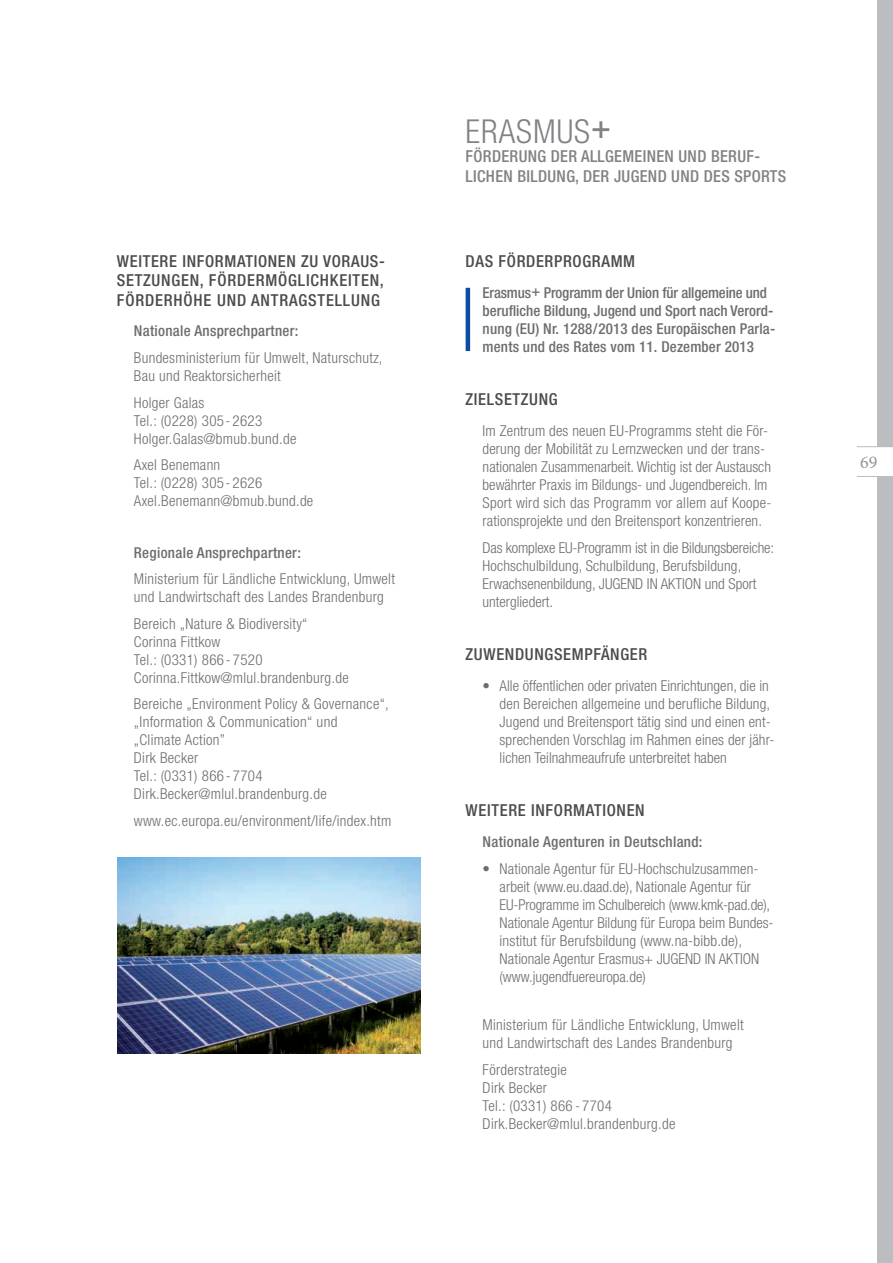
<style>
.page{position:relative;width:893px;height:1263px;background:#fff}
.page>*{position:absolute;margin:0;border:0;box-sizing:border-box;transform-origin:0 0}
.t1{font:300 condensed 33px "Helvetica Neue LT Std";color:#808285}
.t2{font:18px "Minion Pro";color:#939598}
.t3{font:500 condensed 16.5px/19.5px "Helvetica Neue LT Std";letter-spacing:.04em;color:#4b4c4d;text-align:justify}
.t4{font:500 condensed 16.5px/19.5px "Helvetica Neue LT Std";letter-spacing:.02em;color:#808285}
.t5{font:300 condensed 15px/18px "Helvetica Neue LT Std";letter-spacing:.01em;color:#6c6d70}
.t6{font:500 condensed 15px/18px "Helvetica Neue LT Std";letter-spacing:.01em;color:#6c6d70}
.s1{font-weight:500}
</style>
<div class="page">
<hr style="left:466px;top:288px;width:4px;height:63px;background:#0d4da1">
<img style="left:118px;top:858px;width:303px;height:195px">
<div style="left:877px;top:0;width:16px;height:1263px;background:#bcbdc0"></div>
<div style="left:856px;top:447px;width:37px;height:29px;background:#fff"></div>
<hr style="left:857px;top:446px;width:36px;height:1px;background:#bcbdc0">
<hr style="left:857px;top:476px;width:36px;height:1px;background:#bcbdc0">
<p class="t3" style="left:117px;top:251px;width:269px">Weitere Informationen zu Voraus&shy;setzungen, Fördermöglichkeiten, Förderhöhe und Antragstellung</p>
<p class="t6" style="left:134px;top:322px;width:166px">Nationale Ansprechpartner:</p>
<p class="t5" style="left:134px;top:349px;width:250px">Bundesministerium für Umwelt, Naturschutz,<br>Bau und Reaktorsicherheit</p>
<p class="t5" style="left:134px;top:393px;width:164px">Holger Galas<br>Tel. : (0228) 305 - 2623<br>Holger. Galas@bmub. bund.de</p>
<p class="t5" style="left:134px;top:456px;width:181px">Axel Benemann<br>Tel. : (0228) 305 - 2626<br>Axel. Benemann@bmub. bund.de</p>
<p class="t6" style="left:134px;top:543px;width:168px">Regionale Ansprechpartner:</p>
<p class="t5" style="left:134px;top:570px;width:263px">Ministerium für Ländliche Entwicklung, Umwelt und Landwirtschaft des Landes Brandenburg</p>
<p class="t5" style="left:134px;top:614px;width:216px">Bereich „Nature &amp; Biodiversity“<br>Corinna Fittkow<br>Tel. : (0331) 866 - 7520<br>Corinna. Fittkow@mlul. brandenburg.de</p>
<p class="t5" style="left:134px;top:695px;width:256px">Bereiche „Environment Policy &amp; Governance“, „Information &amp; Communication“ und<br>„Climate Action”<br>Dirk Becker<br>Tel. : (0331) 866 - 7704<br>Dirk. Becker@mlul. brandenburg.de</p>
<p class="t5" style="left:134px;top:811px;width:259px">www. ec. europa. eu/environment/life/index. htm</p>
<h1 class="t1" style="left:466px;top:112px;width:19px">ERASM</h1>
<h1 class="t1" style="left:557px;top:112px;width:56px">US<span class="s1">+</span></h1>
<p class="t4" style="left:466px;top:146px;width:322px">Förderung der allgemeinen und beruf&shy;lichen Bildung, der Jugend und des Sports</p>
<p class="t3" style="left:466px;top:251px;width:171px">Das Förderprogramm</p>
<p class="t6" style="left:483px;top:283px;width:294px">Erasmus+ Programm der Union für allgemeine und berufliche Bildung, Jugend und Sport nach Verord&shy;nung (EU) Nr. 1288/2013 des Europäischen Parla&shy;ments und des Rates vom 11. Dezember 2013</p>
<p class="t3" style="left:466px;top:389px;width:92px">Zielsetzung</p>
<p class="t5" style="left:483px;top:422px;width:290px">Im Zentrum des neuen EU-Programms steht die För&shy;derung der Mobilität zu Lernzwecken und der trans&shy;nationalen Zusammenarbeit. Wichtig ist der Austausch bewährter Praxis im Bildungs- und Jugendbereich. Im Sport wird sich das Programm vor allem auf Koope&shy;rationsprojekte und den Breitensport konzentrieren.</p>
<p class="t5" style="left:483px;top:538px;width:293px">Das komplexe EU-Programm ist in die Bildungsbereiche:<br>Hochschulbildung, Schulbildung, Berufsbildung, Erwachsenenbildung, JUGEND IN AKTION und Sport untergliedert.</p>
<p class="t3" style="left:466px;top:644px;width:183px">Zuwendungsempfänger</p>
<p class="t5" style="left:500px;top:676px;width:276px;text-indent:-17px">• Alle öffentlichen oder privaten Einrichtungen, die in den Bereichen allgemeine und berufliche Bildung, Jugend und Breitensport tätig sind und einen ent&shy;sprechenden Vorschlag im Rahmen eines der jähr&shy;lichen Teilnahmeaufrufe unterbreitet haben</p>
<p class="t3" style="left:466px;top:800px;width:181px">Weitere Informationen</p>
<p class="t6" style="left:483px;top:832px;width:221px">Nationale Agenturen in Deutschland:</p>
<p class="t5" style="left:500px;top:859px;width:275px;text-indent:-17px">• Nationale Agentur für EU-Hochschulzusammen&shy;arbeit (www. eu. daad. de), Nationale Agentur für EU-Programme im Schulbereich (www. kmk-pad. de), Nationale Agentur Bildung für Europa beim Bundes&shy;institut für Berufsbildung (www. na-bibb. de), Nationale Agentur Erasmus+ JUGEND IN AKTION (www.jugendfuereuropa. de)</p>
<p class="t5" style="left:483px;top:1016px;width:263px">Ministerium für Ländliche Entwicklung, Umwelt und Landwirtschaft des Landes Brandenburg</p>
<p class="t5" style="left:483px;top:1060px;width:194px">Förderstrategie<br>Dirk Becker<br>Tel. : (0331) 866 - 7704<br>Dirk. Becker@mlul. brandenburg.de</p>
<p class="t2" style="left:860px;top:450px;width:19px">69</p>
</div>
